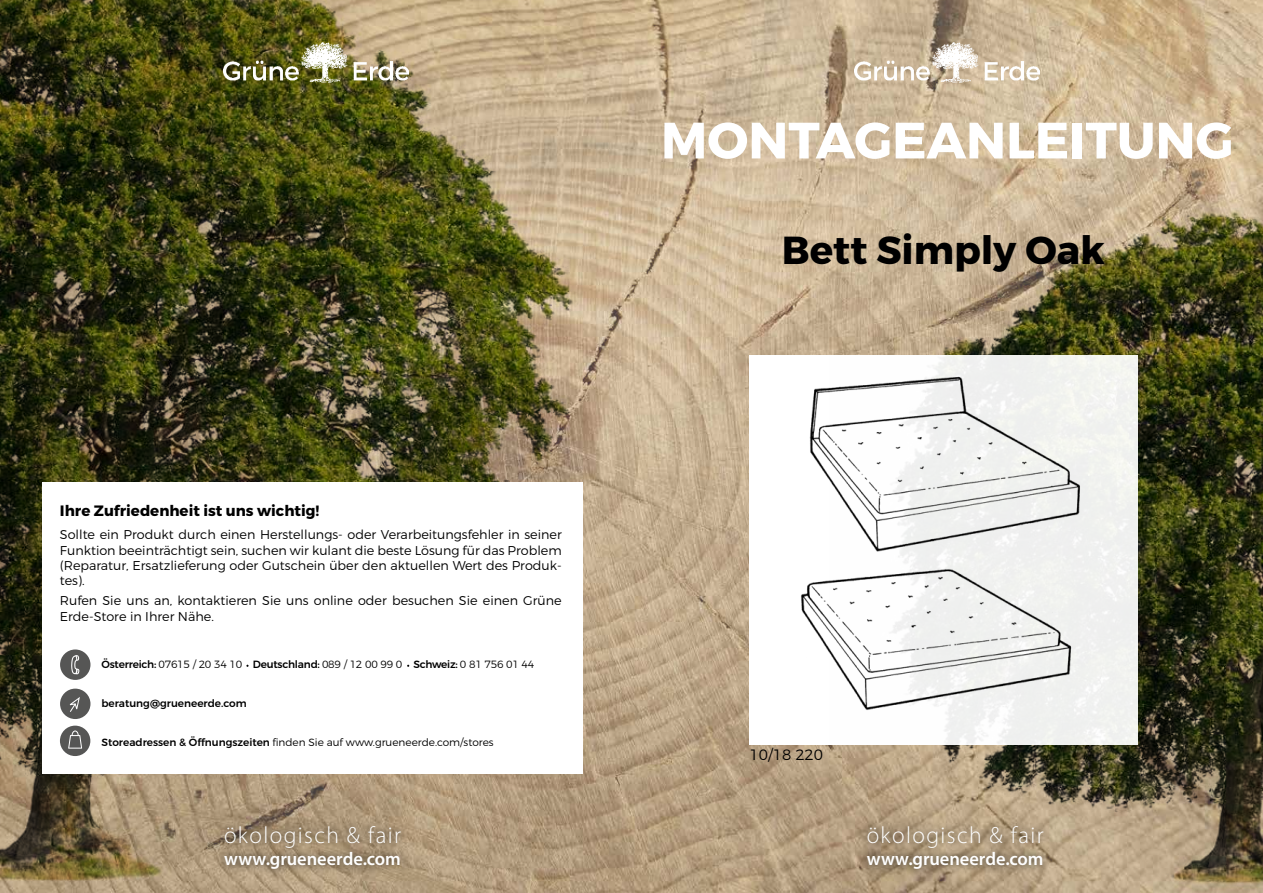
<style>
.page{position:relative;width:1263px;height:893px;background:#fff}
.page>*{position:absolute;margin:0;border:0;box-sizing:border-box;transform-origin:0 0}
.t1{font:700 51px "Montserrat";color:#fff}
.t2{font:700 39px "Montserrat";color:#000}
.t3{font:300 23.55px "Myriad Pro";letter-spacing:.06em;color:#fff}
.t4{font:600 18.45px "Myriad Pro";letter-spacing:-.005em;color:#fff}
.t5{font:700 15px "Montserrat";color:#000}
.t6{font:300 15px "Montserrat";color:#000}
.t7{font:300 12.75px/15.3px "Montserrat";color:#000;text-align:justify}
.t8{font:300 10.5px "Montserrat";color:#000}
.t9{font:300 10.5px "Montserrat";letter-spacing:-.02em;color:#000}
.t10{font:500 10.5px "Montserrat";color:#000}
.s1{font-weight:500}
</style>
<div class="page">
<img style="left:631px;top:0;width:632px;height:893px">
<img style="left:0;top:0;width:631px;height:893px">
<img style="left:829px;top:165px;width:434px;height:728px">
<div style="left:43px;top:483px;width:540px;height:291px;background:#fff"></div>
<div style="left:749px;top:355px;width:388px;height:389px;background:#fff"></div>
<svg style="left:60px;top:726px;width:30px;height:30px"></svg>
<svg style="left:60px;top:689px;width:30px;height:30px"></svg>
<svg style="left:60px;top:649px;width:30px;height:31px"></svg>
<img style="left:855px;top:43px;width:185px;height:40px">
<img style="left:223px;top:43px;width:185px;height:40px">
<div style="left:216px;top:817px;width:193px;height:61px;background:#000;opacity:.75"></div>
<div style="left:858px;top:817px;width:194px;height:61px;background:#000;opacity:.75"></div>
<img style="left:809px;top:373px;width:275px;height:179px">
<img style="left:801px;top:567px;width:274px;height:145px">
<p class="t5" style="left:60px;top:501px;width:261px">Ihre Zufriedenheit ist uns wichtig!</p>
<p class="t7" style="left:60px;top:527px;width:503px">Sollte ein Produkt durch einen Herstellungs- oder Verarbeitungsfehler in seiner Funktion beeinträchtigt sein, suchen wir kulant die beste Lösung für das Problem (Reparatur, Ersatzlieferung oder Gutschein über den aktuellen Wert des Produk&shy;tes).</p>
<p class="t7" style="left:60px;top:592px;width:503px;line-height:16.2px">Rufen Sie uns an, kontaktieren Sie uns online oder besuchen Sie einen Grüne<br>Erde-Store in Ihrer Nähe.</p>
<p class="t9" style="left:101px;top:658px;width:434px"><span class="s1">Österreich:</span> 07615 / 20 34 10 <span class="s1">Deutschland:</span> 089 / 12 00 99 0 <span class="s1">Schweiz:</span> 0 81 756 01 44</p>
<p class="t10" style="left:101px;top:697px;width:147px">beratung@grueneerde.com</p>
<p class="t8" style="left:101px;top:736px;width:394px"><span class="s1">Storeadressen &amp; Öffnungszeiten</span> finden Sie auf www.grueneerde.com/stores</p>
<h3 class="t3" style="left:224px;top:821px;width:178px">ökologisch &amp; fair</h3>
<h3 class="t4" style="left:224px;top:847px;width:178px">www.grueneerde.com</h3>
<h1 class="t1" style="left:661px;top:109px;width:574px">MONTAGEANLEITUNG</h1>
<h2 class="t2" style="left:782px;top:226px;width:324px">Bett Simply Oak</h2>
<p class="t6" style="left:749px;top:745px;width:75px">10/18 220</p>
<h3 class="t3" style="left:867px;top:821px;width:178px">ökologisch &amp; fair</h3>
<h3 class="t4" style="left:867px;top:847px;width:178px">www.grueneerde.com</h3>
</div>
